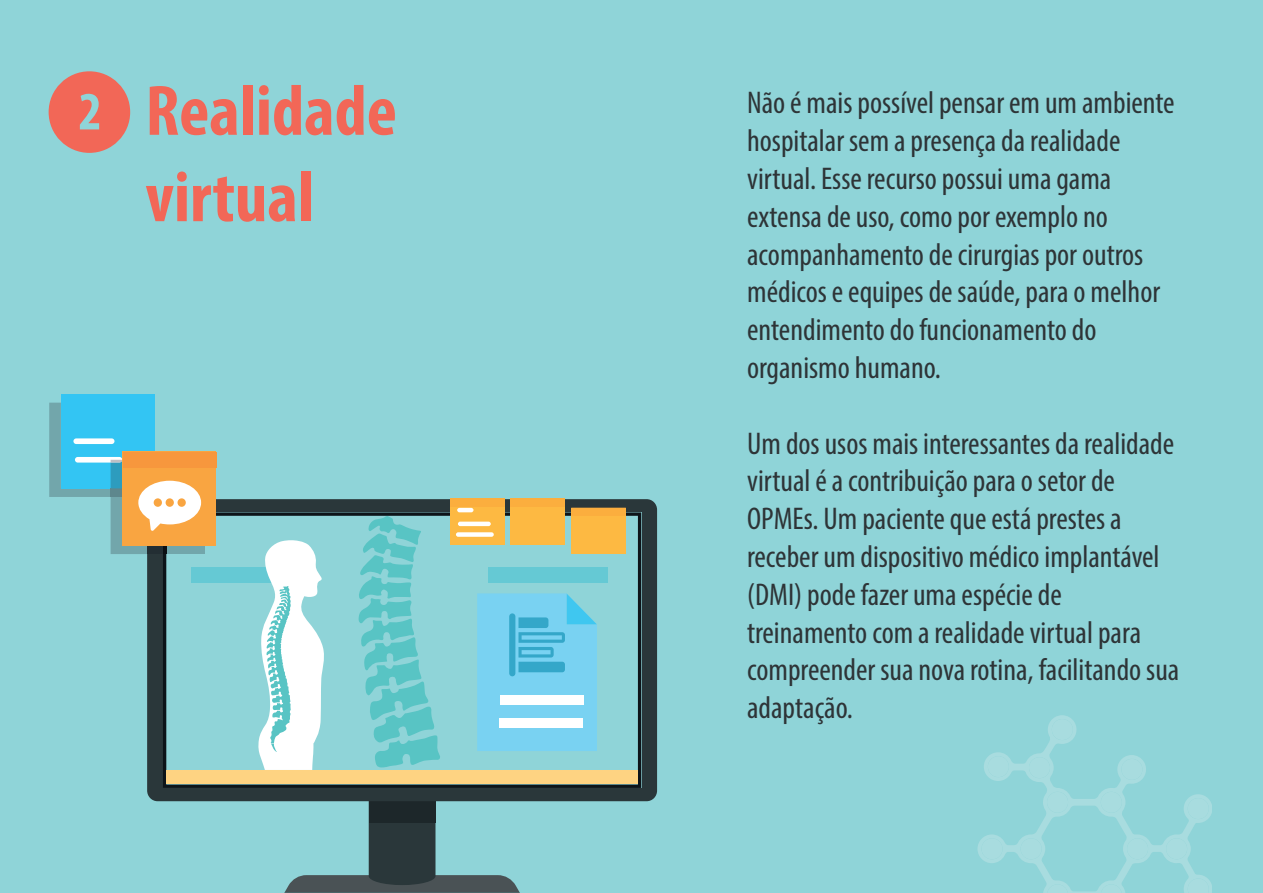
<style>
.page{position:relative;width:1263px;height:893px;background:#8fd4d8}
.page>*{position:absolute;margin:0;border:0;box-sizing:border-box;transform-origin:0 0}
.t1{font:700 condensed 72px/86.4px "Myriad Pro";color:#f26757}
.t2{font:700 condensed 54.15px "Myriad Pro";color:#8fd4d8}
.t3{font:condensed 31.5px/37.8px "Myriad Pro";color:#2e3437}
</style>
<div class="page">
<div style="left:147px;top:499px;width:510px;height:302px;background:#2a373a;border-radius:11px"></div>
<svg style="left:163px;top:512px;width:478px;height:276px;background:#86c6ca"></svg>
<svg style="left:284px;top:801px;width:236px;height:92px"></svg>
<svg style="left:477px;top:593px;width:120px;height:158px;background:#72cded"></svg>
<div style="left:500px;top:718px;width:83px;height:9px;background:#fff"></div>
<div style="left:500px;top:695px;width:83px;height:9px;background:#fff"></div>
<div style="left:488px;top:567px;width:120px;height:16px;background:#65c9d4"></div>
<div style="left:191px;top:567px;width:119px;height:16px;background:#65c9d4"></div>
<div style="left:167px;top:770px;width:471px;height:14px;background:#fed382"></div>
<div style="left:450px;top:499px;width:54px;height:45px;background:#fdb942"></div>
<div style="left:450px;top:499px;width:54px;height:8px;background:#fbae3e"></div>
<div style="left:571px;top:508px;width:55px;height:46px;background:#fdb942"></div>
<svg style="left:572px;top:508px;width:53px;height:8px"></svg>
<div style="left:510px;top:499px;width:54px;height:45px;background:#fdb942"></div>
<div style="left:510px;top:499px;width:54px;height:8px;background:#fbae3e"></div>
<hr style="left:457px;top:508px;width:16px;height:4px;background:#fff;border-radius:2px">
<hr style="left:458px;top:522px;width:33px;height:4px;background:#fff;border-radius:2px">
<div style="left:456px;top:532px;width:38px;height:5px;background:#fff;border-radius:2px"></div>
<div style="left:61px;top:394px;width:94px;height:94px;background:#33c5f3"></div>
<div style="left:166px;top:545px;width:39px;height:9px;background:#72a6ab"></div>
<div style="left:122px;top:451px;width:94px;height:94px;background:#f9a541"></div>
<svg style="left:216px;top:452px;width:1px;height:16px"></svg>
<div style="left:123px;top:452px;width:93px;height:16px;background:#f7973d"></div>
<svg style="left:49px;top:403px;width:152px;height:151px"></svg>
<svg style="left:258px;top:539px;width:67px;height:231px;background:#ceedee"></svg>
<svg style="left:358px;top:516px;width:83px;height:251px;background:#76cccf"></svg>
<svg style="left:977px;top:717px;width:235px;height:176px"></svg>
<div style="left:988px;top:756px;width:21px;height:21px;background:#a8dcdf;border-radius:50%"></div>
<div style="left:49px;top:71px;width:81px;height:82px;background:#f26757;border-radius:50%"></div>
<h2 class="t2" style="left:79px;top:78px;width:25px">2</h2>
<h1 class="t1" style="left:146px;top:66px;width:253px">Realidade virtual</h1>
<p class="t3" style="left:747px;top:84px;width:429px">Não é mais possível pensar em um ambiente hospitalar sem a presença da realidade virtual. Esse recurso possui uma gama extensa de uso, como por exemplo no acompanhamento de cirurgias por outros médicos e equipes de saúde, para o melhor entendimento do funcionamento do organismo humano.</p>
<p class="t3" style="left:747px;top:424px;width:434px">Um dos usos mais interessantes da realidade virtual é a contribuição para o setor de OPMEs. Um paciente que está prestes a receber um dispositivo médico implantável (DMI) pode fazer uma espécie de treinamento com a realidade virtual para compreender sua nova rotina, facilitando sua adaptação.</p>
</div>
